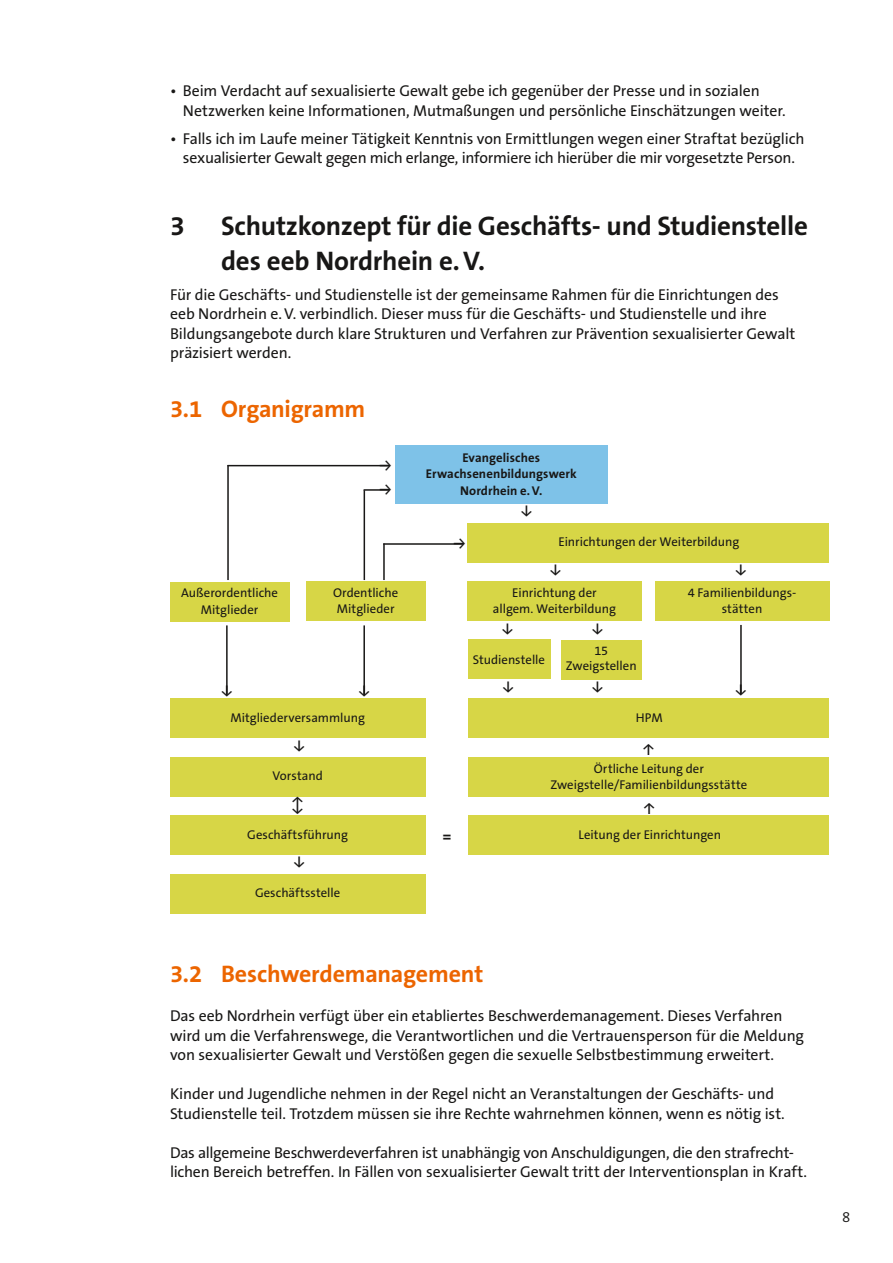
<style>
.page{position:relative;width:893px;height:1263px;background:#fff}
.page>*{position:absolute;margin:0;border:0;box-sizing:border-box;transform-origin:0 0}
.t1{font:700 27px/34.5px "The Sans B7";letter-spacing:-.01em;color:#181716}
.t2{font:700 24px "The Sans B7";letter-spacing:-.01em;color:#ec6500}
.t3{font:16.5px "Fira Sans";color:#181716}
.t4{font:700 16.5px "The Sans B7";color:#181716}
.t5{font:15.75px/19.5px "The Sans B5 Plain";letter-spacing:-.01em;color:#181716}
.t6{font:300 15px "The Sans B4";color:#181716}
.t7{font:12.75px/16.5px "The Sans B5 Plain";color:#181716;text-align:center}
.t8{font:700 12.75px/16.5px "The Sans B7";letter-spacing:.005em;color:#181716;text-align:center}
</style>
<div class="page">
<div style="left:468px;top:523px;width:361px;height:39px;background:#d7d646"></div>
<div style="left:467px;top:581px;width:175px;height:40px;background:#d7d646"></div>
<div style="left:655px;top:581px;width:174px;height:40px;background:#d7d646"></div>
<div style="left:468px;top:640px;width:82px;height:39px;background:#d7d646"></div>
<div style="left:561px;top:640px;width:81px;height:39px;background:#d7d646"></div>
<div style="left:170px;top:699px;width:255px;height:39px;background:#d7d646"></div>
<div style="left:170px;top:582px;width:119px;height:39px;background:#d7d646"></div>
<div style="left:306px;top:582px;width:119px;height:39px;background:#d7d646"></div>
<div style="left:469px;top:699px;width:360px;height:39px;background:#d7d646"></div>
<div style="left:170px;top:757px;width:255px;height:39px;background:#d7d646"></div>
<div style="left:170px;top:816px;width:255px;height:39px;background:#d7d646"></div>
<div style="left:170px;top:874px;width:255px;height:39px;background:#d7d646"></div>
<div style="left:395px;top:445px;width:213px;height:59px;background:#7ec2e8"></div>
<div style="left:469px;top:757px;width:360px;height:39px;background:#d7d646"></div>
<div style="left:469px;top:816px;width:360px;height:39px;background:#d7d646"></div>
<hr style="left:226px;top:625px;width:2px;height:69px;background:#181716">
<hr style="left:363px;top:625px;width:2px;height:69px;background:#181716">
<hr style="left:740px;top:625px;width:2px;height:69px;background:#181716">
<hr style="left:227px;top:465px;width:162px;height:1px;background:#181716">
<hr style="left:383px;top:543px;width:80px;height:2px;background:#181716">
<hr style="left:227px;top:465px;width:2px;height:115px;background:#181716">
<hr style="left:364px;top:489px;width:25px;height:2px;background:#181716">
<hr style="left:383px;top:543px;width:2px;height:37px;background:#181716">
<hr style="left:364px;top:490px;width:1px;height:90px;background:#181716">
<p class="t5" style="left:183px;top:82px;width:604px;text-indent:-13px">• Beim Verdacht auf sexualisierte Gewalt gebe ich gegenüber der Presse und in sozialen<br>Netzwerken keine Informationen, Mutmaßungen und persönliche Einschätzungen weiter.</p>
<p class="t5" style="left:170px;top:129px;width:636px;text-align:center">• Falls ich im Laufe meiner Tätigkeit Kenntnis von Ermittlungen wegen einer Straftat bezüglich sexualisierter Gewalt gegen mich erlange, informiere ich hierüber die mir vorgesetzte Person.</p>
<h1 class="t1" style="left:170px;top:210px;width:16px">3</h1>
<h1 class="t1" style="left:221px;top:210px;width:588px">Schutzkonzept für die Geschäfts- und Studienstelle des eeb Nordrhein e.V.</h1>
<p class="t5" style="left:170px;top:285px;width:627px">Für die Geschäfts- und Studienstelle ist der gemeinsame Rahmen für die Einrichtungen des eeb Nordrhein e.V. verbindlich. Dieser muss für die Geschäfts- und Studienstelle und ihre Bildungsangebote durch klare Strukturen und Verfahren zur Prävention sexualisierter Gewalt präzisiert werden.</p>
<h2 class="t2" style="left:170px;top:396px;width:197px">3.1 Organigramm</h2>
<p class="t3" style="left:373px;top:473px;width:16px;rotate:-90deg">↓</p>
<p class="t3" style="left:373px;top:497px;width:16px;rotate:-90deg">↓</p>
<p class="t7" style="left:181px;top:585px;width:98px">Außerordentliche<br>Mitglieder</p>
<p class="t7" style="left:333px;top:585px;width:67px;text-align:left">Ordentliche<br>Mitglieder</p>
<p class="t8" style="left:426px;top:450px;width:153px">Evangelisches<br>Erwachsenenbildungswerk<br>Nordrhein e.V.</p>
<p class="t3" style="left:447px;top:551px;width:16px;rotate:-90deg">↓</p>
<p class="t3" style="left:519px;top:499px;width:16px">↓</p>
<p class="t7" style="left:558px;top:534px;width:182px">Einrichtungen der Weiterbildung</p>
<p class="t7" style="left:493px;top:585px;width:125px">Einrichtung der allgem. Weiterbildung</p>
<p class="t7" style="left:688px;top:585px;width:110px">4 Familienbildungs&shy;stätten</p>
<p class="t7" style="left:473px;top:652px;width:74px">Studienstelle</p>
<p class="t3" style="left:548px;top:558px;width:16px">↓</p>
<p class="t3" style="left:733px;top:558px;width:16px">↓</p>
<p class="t3" style="left:500px;top:616px;width:16px">↓</p>
<p class="t3" style="left:590px;top:616px;width:16px">↓</p>
<p class="t7" style="left:566px;top:644px;width:72px;line-height:15px">15<br>Zweigstellen</p>
<p class="t3" style="left:501px;top:674px;width:16px">↓</p>
<p class="t3" style="left:590px;top:675px;width:16px">↓</p>
<p class="t3" style="left:219px;top:678px;width:16px">↓</p>
<p class="t3" style="left:357px;top:678px;width:16px">↓</p>
<p class="t3" style="left:733px;top:678px;width:16px">↓</p>
<p class="t7" style="left:230px;top:710px;width:136px">Mitgliederversammlung</p>
<p class="t3" style="left:292px;top:733px;width:16px">↓</p>
<p class="t7" style="left:272px;top:768px;width:52px">Vorstand</p>
<p class="t7" style="left:636px;top:710px;width:28px">HPM</p>
<p class="t3" style="left:641px;top:738px;width:16px">↑</p>
<p class="t7" style="left:550px;top:761px;width:198px">Örtliche Leitung der<br>Zweigstelle/Familienbildungsstätte</p>
<p class="t3" style="left:290px;top:794px;width:16px">↕</p>
<p class="t3" style="left:642px;top:796px;width:16px">↑</p>
<p class="t7" style="left:247px;top:827px;width:102px">Geschäftsführung</p>
<p class="t3" style="left:292px;top:849px;width:16px">↓</p>
<p class="t7" style="left:255px;top:885px;width:87px">Geschäftsstelle</p>
<p class="t4" style="left:442px;top:827px;width:11px">=</p>
<p class="t7" style="left:578px;top:827px;width:144px">Leitung der Einrichtungen</p>
<h2 class="t2" style="left:170px;top:961px;width:315px">3.2 Beschwerdemanagement</h2>
<p class="t5" style="left:170px;top:1007px;width:635px">Das eeb Nordrhein verfügt über ein etabliertes Beschwerdemanagement. Dieses Verfahren wird um die Verfahrenswege, die Verantwortlichen und die Vertrauensperson für die Meldung von sexualisierter Gewalt und Verstößen gegen die sexuelle Selbstbestimmung erweitert.</p>
<p class="t5" style="left:170px;top:1085px;width:616px">Kinder und Jugendliche nehmen in der Regel nicht an Veranstaltungen der Geschäfts- und<br>Studienstelle teil. Trotzdem müssen sie ihre Rechte wahrnehmen können, wenn es nötig ist.</p>
<p class="t5" style="left:170px;top:1143px;width:638px">Das allgemeine Beschwerdeverfahren ist unabhängig von Anschuldigungen, die den strafrecht&shy;lichen Bereich betreffen. In Fällen von sexualisierter Gewalt tritt der Interventionsplan in Kraft.</p>
<p class="t6" style="left:842px;top:1210px;width:10px">8</p>
</div>
